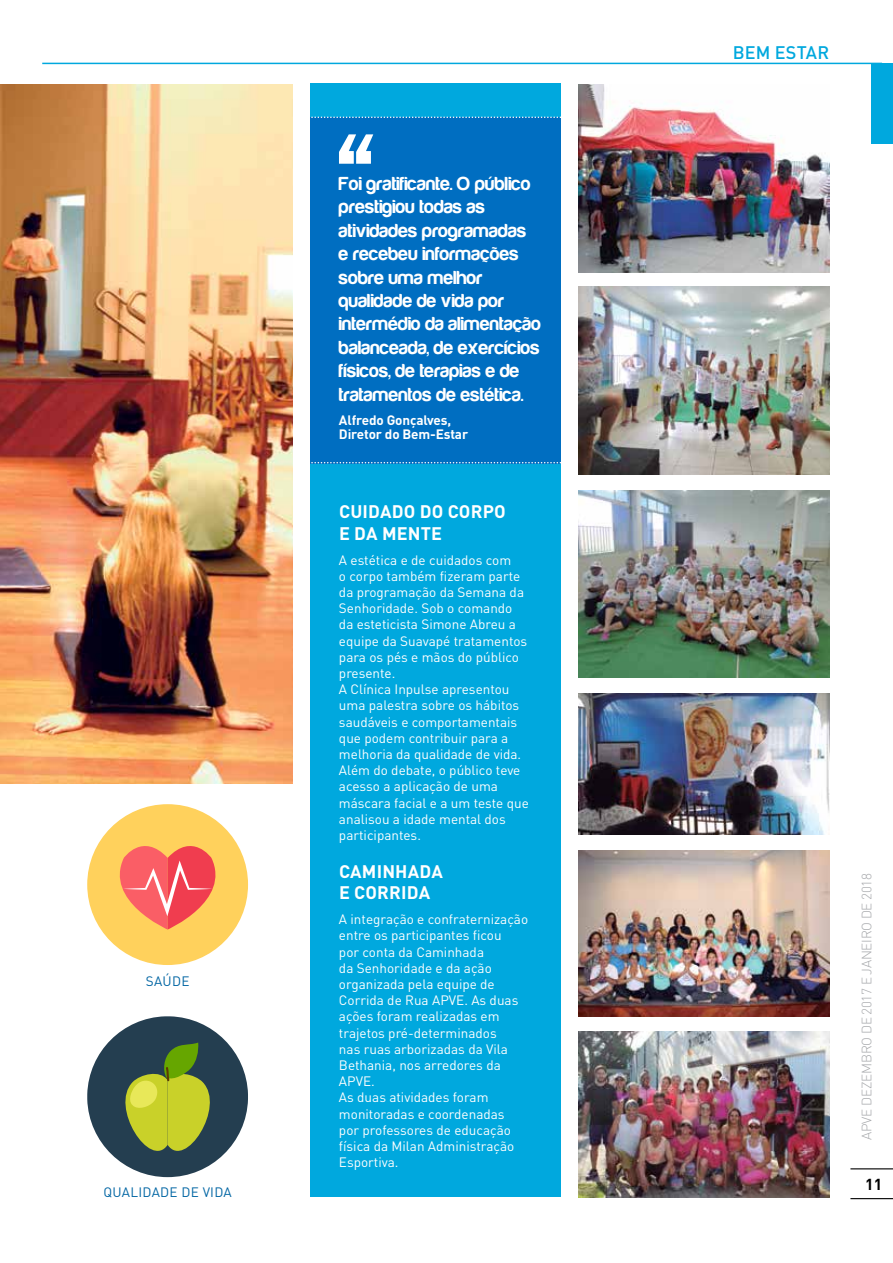
<style>
.page{position:relative;width:893px;height:1263px;background:#fff}
.page>*{position:absolute;margin:0;border:0;box-sizing:border-box;transform-origin:0 0}
.t1{font:700 19.5px/23.4px "Harabara";letter-spacing:.01em;color:#fff}
.t2{font:700 18px "DINOT";letter-spacing:.005em;color:#fff}
.t3{font:500 18px "DINOT";letter-spacing:.01em;color:#00a8de}
.t4{font:700 15.75px "DINOT";color:#000}
.t5{font:13.5px/16.2px "DINOT";color:#fff}
.t6{font:700 13.5px/14.4px "DINOT";letter-spacing:-.01em;color:#fff}
.t7{font:300 13.5px "DINOT";letter-spacing:-.02em;color:#a7a9ac}
.t8{font:13.5px "DINOT";letter-spacing:.02em;color:#0065a3}
</style>
<div class="page">
<hr style="left:850px;top:1168px;width:43px;height:1px;background:#000">
<hr style="left:850px;top:1198px;width:43px;height:1px;background:#000">
<img style="left:0;top:85px;width:293px;height:698px">
<div style="left:87px;top:804px;width:161px;height:161px;background:#ffd15c;border-radius:50%"></div>
<div style="left:311px;top:84px;width:250px;height:1113px;background:#00a8de"></div>
<div style="left:871px;top:63px;width:22px;height:80px;background:#00a8de"></div>
<hr style="left:42px;top:63px;width:840px;height:1px;background:#00a8de">
<img style="left:579px;top:85px;width:250px;height:188px">
<img style="left:579px;top:287px;width:250px;height:188px">
<img style="left:579px;top:490px;width:250px;height:188px">
<img style="left:579px;top:694px;width:250px;height:140px">
<img style="left:579px;top:850px;width:250px;height:167px">
<img style="left:579px;top:1031px;width:250px;height:167px">
<svg style="left:103px;top:831px;width:129px;height:98px"></svg>
<svg style="left:87px;top:1016px;width:161px;height:161px"></svg>
<div style="left:310px;top:117px;width:251px;height:346px;background:#006ec1"></div>
<p class="t8" style="left:146px;top:973px;width:45px">saúde</p>
<p class="t8" style="left:103px;top:1184px;width:10px">qual</p>
<p class="t8" style="left:138px;top:1184px;width:94px">idade de vida</p>
<p class="t1" style="left:339px;top:172px;width:204px">Foi gratificante. O público prestigiou todas as atividades programadas<br>e recebeu informações sobre uma melhor qualidade de vida por intermédio da alimentação balanceada, de exercícios físicos, de terapias e de tratamentos de estética.</p>
<p class="t6" style="left:339px;top:412px;width:131px">ALFREDO GONÇALVES,<br>DIRETOR DO BEM-ESTAR</p>
<h2 class="t2" style="left:339px;top:500px;width:23px">CUIDADO</h2>
<h2 class="t2" style="left:420px;top:500px;width:41px">DO CORPO</h2>
<h2 class="t2" style="left:339px;top:522px;width:56px">EDA MENTE</h2>
<p class="t5" style="left:339px;top:551px;width:191px">A estética e de cuidados com<br>o corpo também fizeram parte da programação da Semana da<br>Senhoridade. Sob o comando da esteticista Simone Abreu a equipe da Suavapé tratamentos para os pés e mãos do público presente.<br>A Clínica I npulse apresentou uma palestra sobre os hábitos saudáveis e comportamentais que podem contribuir para a melhoria da qualidade de vida.<br>Além do debate, o público teve acesso a aplicação de uma máscara facial e a um teste que analisou a idade mental dos participantes.</p>
<h2 class="t2" style="left:339px;top:859px;width:23px">CAMIN</h2>
<h2 class="t2" style="left:395px;top:859px;width:26px">HADA</h2>
<h2 class="t2" style="left:339px;top:881px;width:38px">E CORRIDA</h2>
<p class="t5" style="left:339px;top:911px;width:191px">A integração e confraternização entre os participantes ficou<br>por conta da Caminhada<br>da Senhoridade e da ação organizada pela equipe de<br>Corrida de Rua APVE. As duas ações foram realizadas em trajetos pré-determinados<br>nas ruas arborizadas da Vila<br>Bethania, nos arredores da<br>APVE.<br>As duas atividades foram monitoradas e coordenadas<br>por professores de educação física da M ilan Administração<br>Esportiva.</p>
<h2 class="t3" style="left:733px;top:41px;width:98px">B EM ESTAR</h2>
<p class="t7" style="left:858px;top:1139px;width:268px;rotate:-90deg">APVE DEZEMBRO DE 2017 e janeiro de 2018</p>
<p class="t4" style="left:865px;top:1174px;width:19px">11</p>
</div>
